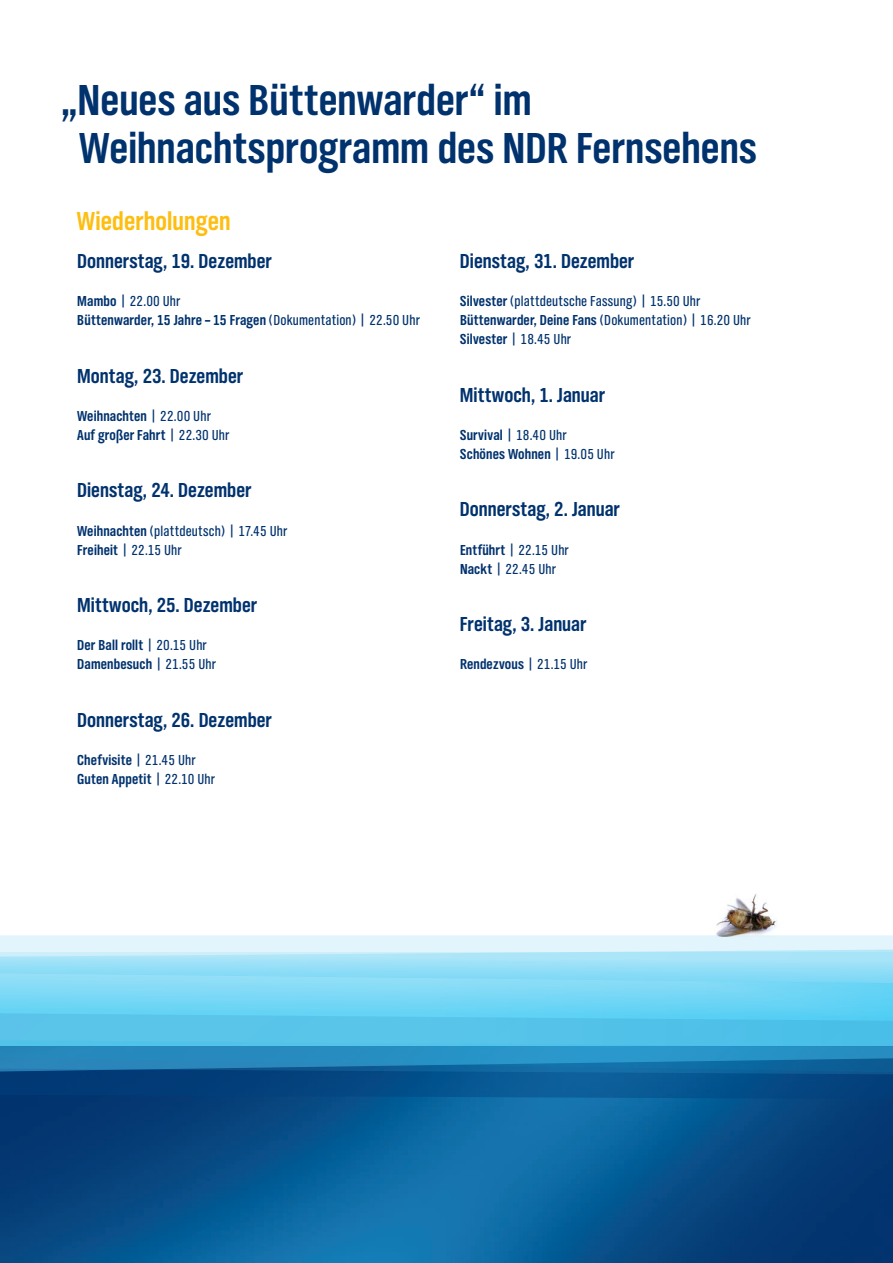
<style>
.page{position:relative;width:893px;height:1263px;background:#fff}
.page>*{position:absolute;margin:0;border:0;box-sizing:border-box;transform-origin:0 0}
.t1{font:700 45px/47.8px "NDR Sans Cond";color:#00326e}
.t2{font:700 27px "NDR Sans Cond";letter-spacing:.005em;color:#fdbe12}
.t3{font:700 21px "NDR Sans Cond";color:#00326e}
.t4{font:700 15px/19.2px "NDR Sans Cond";letter-spacing:.01em;color:#00326e}
.t5{font:15px/19.2px "NDR Sans Cond";letter-spacing:.01em;color:#00326e}
.s1{font-weight:400}
.s2{font-weight:700}
</style>
<div class="page">
<img style="left:0;top:1102px;width:893px;height:161px">
<img style="left:716px;top:894px;width:62px;height:41px">
<svg style="left:0;top:1087px;width:893px;height:15px"></svg>
<svg style="left:0;top:935px;width:893px;height:8px;fill:#e2f4fc"></svg>
<svg style="left:0;top:1085px;width:893px;height:2px"></svg>
<svg style="left:0;top:943px;width:893px;height:18px"></svg>
<svg style="left:0;top:1047px;width:893px;height:38px"></svg>
<svg style="left:0;top:961px;width:893px;height:86px"></svg>
<h1 class="t1" style="left:79px;top:76px;width:679px;text-indent:-18px">„Neues aus Büttenwarder“ im<br>Weihnachtsprogramm des NDR Fernsehens</h1>
<h2 class="t2" style="left:77px;top:206px;width:155px">Wiederholungen</h2>
<h3 class="t3" style="left:77px;top:249px;width:196px">Donnerstag, 19. Dezember</h3>
<p class="t4" style="left:77px;top:292px;width:344px">Mambo <span class="s1">| 22.00 Uhr<br></span>Büttenwarder, 15 Jahre – 15 Fragen <span class="s1">(Dokumentation) | 22.50 Uhr</span></p>
<h3 class="t3" style="left:77px;top:364px;width:167px">Montag, 23. Dezember</h3>
<p class="t4" style="left:77px;top:406px;width:154px">Weihnachten <span class="s1">| 22.00 Uhr<br></span>Auf großer Fahrt <span class="s1">| 22.30 Uhr</span></p>
<h3 class="t3" style="left:77px;top:479px;width:176px">Dienstag, 24. Dezember</h3>
<p class="t5" style="left:77px;top:521px;width:212px"><span class="s2">Weihnachten</span> (plattdeutsch) | 17.45 Uhr<br><span class="s2">Freiheit</span> | 22.15 Uhr</p>
<h3 class="t3" style="left:460px;top:249px;width:176px">Dienstag, 31. Dezember</h3>
<p class="t5" style="left:460px;top:292px;width:292px"><span class="s2">Silvester</span> (plattdeutsche Fassung) | 15.50 Uhr<br><span class="s2">Büttenwarder, Deine Fans</span> (Dokumentation) | 16.20 Uhr<br><span class="s2">Silvester</span> | 18.45 Uhr</p>
<h3 class="t3" style="left:460px;top:383px;width:146px">Mittwoch, 1. Januar</h3>
<p class="t4" style="left:460px;top:425px;width:156px">Survival <span class="s1">| 18.40 Uhr<br></span>Schönes Wohnen <span class="s1">| 19.05 Uhr</span></p>
<h3 class="t3" style="left:460px;top:498px;width:161px">Donnerstag, 2. Januar</h3>
<p class="t5" style="left:460px;top:540px;width:110px"><span class="s2">Entführt</span> | 22.15 Uhr<br><span class="s2">Nackt</span> | 22.45 Uhr</p>
<h3 class="t3" style="left:77px;top:594px;width:181px">Mittwoch, 25. Dezember</h3>
<p class="t4" style="left:77px;top:636px;width:140px">Der Ball rollt <span class="s1">| 20.15 Uhr<br></span>Damenbesuch <span class="s1">| 21.55 Uhr</span></p>
<h3 class="t3" style="left:77px;top:708px;width:196px">Donnerstag, 26. Dezember</h3>
<p class="t4" style="left:77px;top:751px;width:139px">Chefvisite <span class="s1">| 21.45 Uhr<br></span>Guten Appetit <span class="s1">| 22.10 Uhr</span></p>
<h3 class="t3" style="left:460px;top:613px;width:128px">Freitag, 3. Januar</h3>
<p class="t4" style="left:460px;top:655px;width:129px">Rendezvous <span class="s1">| 21.15 Uhr</span></p>
</div>
